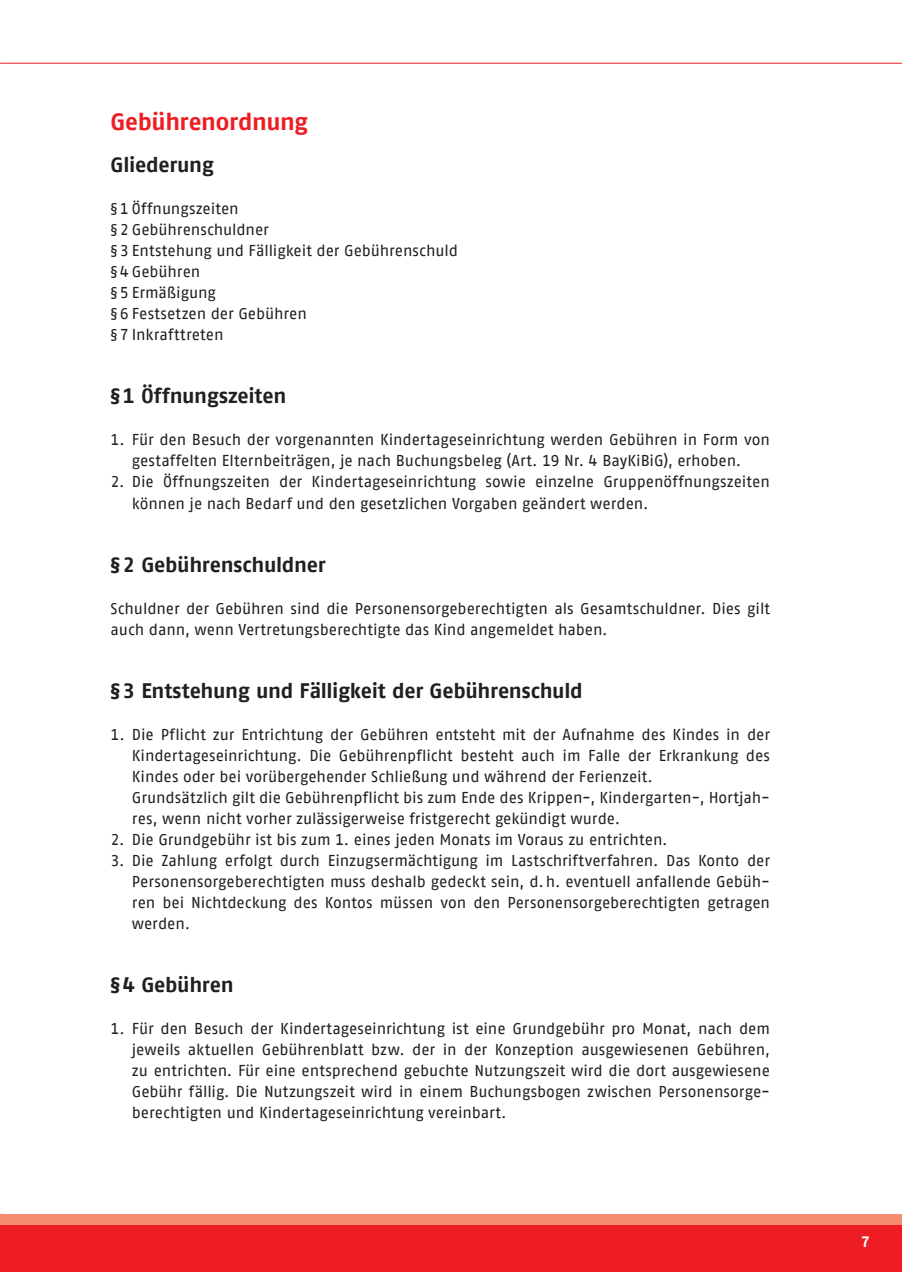
<style>
.page{position:relative;width:902px;height:1272px;background:#fff}
.page>*{position:absolute;margin:0;border:0;box-sizing:border-box;transform-origin:0 0}
.t1{font:700 24px "AWO Fago Office";letter-spacing:-.015em;color:#ee1d23}
.t2{font:700 21px "AWO Fago Office";letter-spacing:-.015em;color:#231f20}
.t3{font:15.75px/21px "AWO Fago Office";letter-spacing:-.005em;color:#231f20}
.t4{font:700 15px "AWO Fago Office";color:#fff}
</style>
<div class="page">
<hr style="left:0;top:1213px;width:4px;height:58px;background:#ee1d23">
<hr style="left:0;top:1213px;width:4px;height:11px;background:#f68d6f">
<div style="left:4px;top:1213px;width:897px;height:58px;background:#ee1d23"></div>
<div style="left:4px;top:1213px;width:897px;height:11px;background:#f68d6f"></div>
<hr style="left:4px;top:63px;width:897px;height:1px;background:#ee1d23">
<h1 class="t1" style="left:111px;top:108px;width:199px">Gebührenordnung</h1>
<h2 class="t2" style="left:111px;top:153px;width:105px">Gliederung</h2>
<p class="t3" style="left:111px;top:198px;width:349px">§ 1 Öffnungszeiten<br>§ 2 Gebührenschuldner<br>§ 3 Entstehung und Fälligkeit der Gebührenschuld § 4 Gebühren<br>§ 5 Ermäßigung<br>§ 6 Festsetzen der Gebühren<br>§ 7 Inkrafttreten</p>
<h2 class="t2" style="left:111px;top:384px;width:177px">§ 1 Öffnungszeiten</h2>
<p class="t3" style="left:111px;top:429px;width:660px;text-align:center">1. Für den Besuch der vorgenannten Kindertageseinrichtung werden Gebühren in Form von gestaffelten Elternbeiträgen, je nach Buchungsbeleg (Art. 19 Nr. 4 BayKiBiG), erhoben.</p>
<p class="t3" style="left:132px;top:471px;width:639px;text-indent:-21px">2. Die Öffnungszeiten der Kindertageseinrichtung sowie einzelne Gruppenöffnungszeiten können je nach Bedarf und den gesetzlichen Vorgaben geändert werden.</p>
<h2 class="t2" style="left:111px;top:552px;width:216px">§ 2 Gebührenschuldner</h2>
<p class="t3" style="left:111px;top:597px;width:661px">Schuldner der Gebühren sind die Personensorgeberechtigten als Gesamtschuldner. Dies gilt auch dann, wenn Vertretungsberechtigte das Kind angemeldet haben.</p>
<h2 class="t2" style="left:111px;top:678px;width:473px">§ 3 Entstehung und Fälligkeit der Gebührenschuld</h2>
<p class="t3" style="left:132px;top:723px;width:639px;text-indent:-21px">1. Die Pflicht zur Entrichtung der Gebühren entsteht mit der Aufnahme des Kindes in der Kindertages einrichtung. Die Gebührenpflicht besteht auch im Falle der Erkrankung des Kindes oder bei vorüber gehender Schließung und während der Ferienzeit.<br>Grundsätzlich gilt die Gebührenpflicht bis zum Ende des Krippen-, Kindergarten-, Hortjah&shy;res, wenn nicht vorher zulässigerweise fristgerecht gekündigt wurde.</p>
<p class="t3" style="left:111px;top:828px;width:558px">2. Die Grundgebühr ist bis zum 1. eines jeden Monats im Voraus zu entrichten.</p>
<p class="t3" style="left:132px;top:849px;width:639px;text-align:justify;text-indent:-21px">3. Die Zahlung erfolgt durch Einzugsermächtigung im Lastschriftverfahren. Das Konto der Personen sorgeberechtigten muss deshalb gedeckt sein, d. h. eventuell anfallende Gebüh&shy;ren bei Nichtdeckung des Kontos müssen von den Personensorgeberechtigten getragen werden.</p>
<h2 class="t2" style="left:111px;top:972px;width:125px">§ 4 Gebühren</h2>
<p class="t3" style="left:132px;top:1017px;width:639px;text-align:justify;text-indent:-21px">1. Für den Besuch der Kindertageseinrichtung ist eine Grundgebühr pro Monat, nach dem jeweils aktuellen Gebührenblatt bzw. der in der Konzeption ausgewiesenen Gebühren, zu entrichten. Für eine entsprechend gebuchte Nutzungszeit wird die dort ausgewiesene Gebühr fällig. Die Nutzungszeit wird in einem Buchungsbogen zwischen Personensorge&shy;berechtigten und Kindertageseinrichtung vereinbart.</p>
<p class="t4" style="left:860px;top:1232px;width:10px">7</p>
</div>
